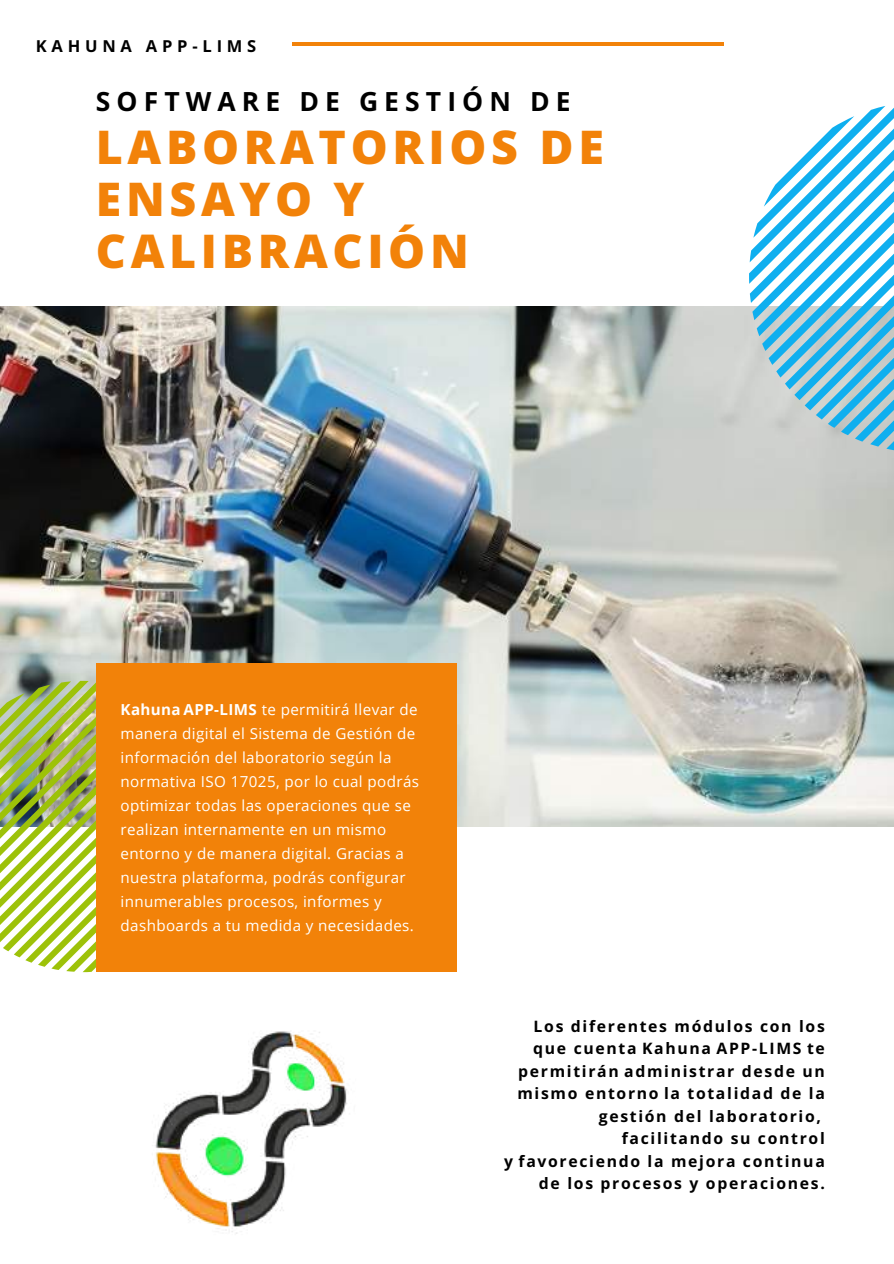
<style>
.page{position:relative;width:894px;height:1264px;background:#fff}
.page>*{position:absolute;margin:0;border:0;box-sizing:border-box;transform-origin:0 0}
.t1{font:800 46.5px/51.8px "Open Sans Hebrew";letter-spacing:.1em;color:#f28209}
.t2{font:700 26.55px "Open Sans Hebrew";letter-spacing:.23em;color:#000}
.t3{font:700 16.5px "Open Sans Hebrew";letter-spacing:.29em;color:#000}
.t4{font:700 15.75px/22.5px "Open Sans Hebrew";letter-spacing:.105em;color:#000;text-align:right}
.t5{font:15.15px/24px "Open Sans";letter-spacing:.025em;color:#fff}
.s1{font-weight:700}
</style>
<div class="page">
<img style="left:0;top:307px;width:893px;height:519px">
<img style="left:0;top:681px;width:229px;height:291px">
<svg style="left:748px;top:106px;width:145px;height:347px"></svg>
<div style="left:96px;top:663px;width:360px;height:308px;background:#f28209"></div>
<hr style="left:292px;top:42px;width:431px;height:3px;background:#f28209">
<img style="left:155px;top:1031px;width:192px;height:203px">
<p class="t3" style="left:36px;top:34px;width:222px">KAHUNA APP-LIMS</p>
<h2 class="t2" style="left:96px;top:82px;width:476px">SOFTWARE DE GESTIÓN DE</h2>
<h1 class="t1" style="left:96px;top:120px;width:509px">LABORATORIOS DE<br>ENSAYO Y<br>CALIBRACIÓN</h1>
<p class="t5" style="left:120px;top:697px;width:300px"><span class="s1">Kahuna APP-LIMS</span> te permitirá llevar de manera digital el Sistema de Gestión de información del laboratorio según la normativa ISO 17025, por lo cual podrás optimizar todas las operaciones que se realizan internamente en un mismo entorno y de manera digital. Gracias a nuestra plataforma, podrás configurar innumerables procesos, informes y dashboards a tu medida y necesidades.</p>
<p class="t4" style="left:504px;top:1014px;width:322px">Los diferentes módulos con los que cuenta Kahuna APP-LIMS te permitirán administrar desde un mismo entorno la totalidad de la gestión del laboratorio, facilitando su control<br>y favoreciendo la mejora continua de los procesos y operaciones.</p>
</div>
